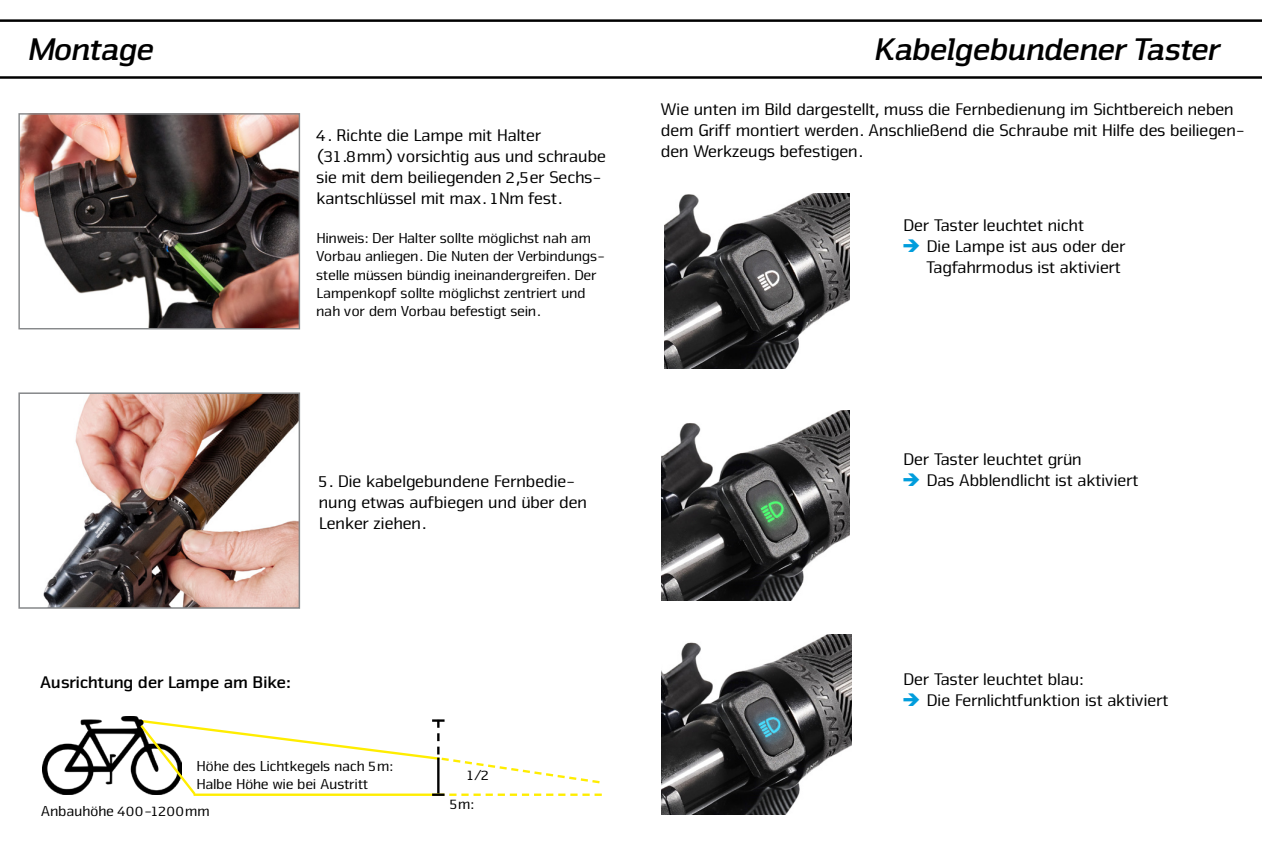
<style>
.page{position:relative;width:1262px;height:865px;background:#fff}
.page>*{position:absolute;margin:0;border:0;box-sizing:border-box;transform-origin:0 0}
.t1{font:italic 32.5px "Nuri Bold Slab";color:#000}
.t2{font:17.5px/21px "Nuri";color:#000}
.t3{font:700 17.5px "Nuri";color:#000}
.t4{font:15px/18px "Nuri";color:#000}
.s1{color:#009ddc}
</style>
<div class="page">
<svg style="left:0;top:19px;width:1261px;height:60px"></svg>
<img style="left:20px;top:115px;width:278px;height:212px">
<div style="left:18px;top:113px;width:282px;height:216px;border:1px solid #86888a"></div>
<img style="left:42px;top:717px;width:97px;height:77px">
<svg style="left:137px;top:718px;width:465px;height:78px"></svg>
<img style="left:664px;top:193px;width:185px;height:176px">
<img style="left:661px;top:410px;width:188px;height:191px">
<img style="left:661px;top:634px;width:190px;height:180px">
<img style="left:43px;top:395px;width:254px;height:210px">
<div style="left:18px;top:392px;width:282px;height:216px;border:2px solid #86888a"></div>
<h1 class="t1" style="left:26px;top:29px;width:127px">Montage</h1>
<p class="t2" style="left:315px;top:124px;width:291px">4. Richte die Lampe mit Halter (31.8mm) vorsichtig aus und schraube sie mit dem beiliegenden 2,5er Sechs&shy;kantschlüssel mit max. 1Nm fest.</p>
<p class="t4" style="left:315px;top:229px;width:290px">Hinweis: Der Halter sollte möglichst nah am Vorbau anliegen. Die Nuten der Verbindungs&shy;stelle müssen bündig ineinandergreifen. Der Lampenkopf sollte möglichst zentriert und nah vor dem Vorbau befestigt sein.</p>
<p class="t2" style="left:318px;top:470px;width:270px">5. Die kabelgebundene Fernbedie&shy;nung etwas aufbiegen und über den<br>Lenker ziehen.</p>
<h1 class="t1" style="left:871px;top:29px;width:347px">Kabelgebundener Taster</h1>
<p class="t2" style="left:660px;top:98px;width:585px">Wie unten im Bild dargestellt, muss die Fernbedienung im Sichtbereich neben dem Griff montiert werden. Anschließend die Schraube mit Hilfe des beiliegen&shy;den Werkzeugs befestigen.</p>
<p class="t2" style="left:902px;top:214px;width:182px">Der Taster leuchtet nicht</p>
<p class="t2" style="left:902px;top:235px;width:224px;text-align:right"><span class="s1">➔</span> Die Lampe ist aus oder der<br>Tagfahrmodus ist aktiviert</p>
<p class="t2" style="left:902px;top:448px;width:180px">Der Taster leuchtet grün</p>
<p class="t2" style="left:902px;top:469px;width:237px"><span class="s1">➔</span> Das Abblendlicht ist aktiviert</p>
<p class="t3" style="left:39px;top:671px;width:252px">Ausrichtung der Lampe am Bike:</p>
<p class="t4" style="left:196px;top:756px;width:198px">Höhe des Lichtkegels nach 5m:<br>Halbe Höhe wie bei Austritt</p>
<p class="t4" style="left:40px;top:801px;width:170px">Anbauhöhe 400-1200mm</p>
<p class="t4" style="left:467px;top:765px;width:24px">1/2</p>
<p class="t4" style="left:449px;top:794px;width:26px">5m:</p>
<p class="t2" style="left:902px;top:667px;width:182px">Der Taster leuchtet blau:</p>
<p class="t2" style="left:902px;top:688px;width:267px"><span class="s1">➔</span> Die Fernlichtfunktion ist aktiviert</p>
</div>
